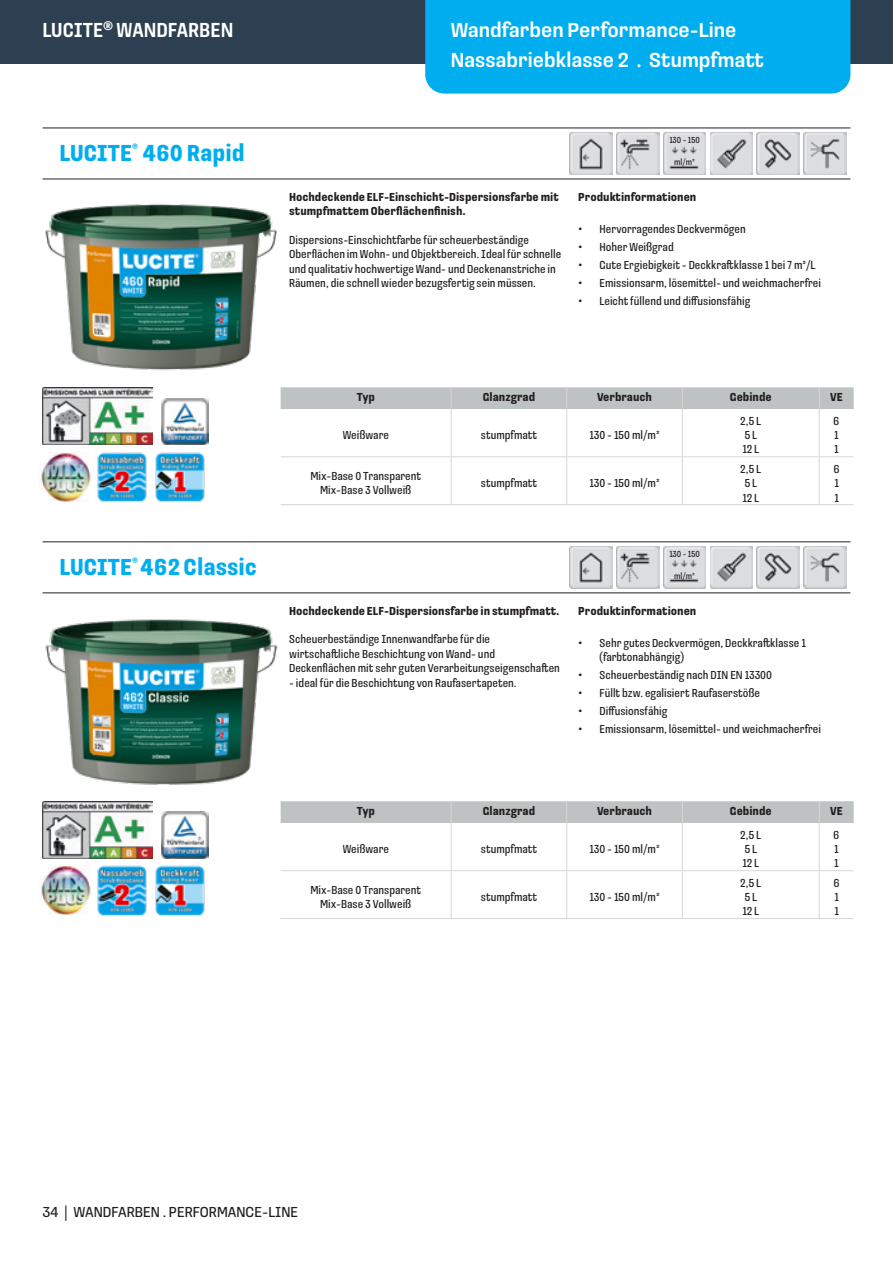
<style>
.page{position:relative;width:893px;height:1263px;background:#fff}
.page>*{position:absolute;margin:0;border:0;box-sizing:border-box;transform-origin:0 0}
.t1{font:700 24px "Loos Compressed";color:#00aeef}
.t2{font:500 21px/30px "Loos Condensed";color:#fff}
.t3{font:500 21px "Loos Compressed";color:#fff}
.t4{font:15px "Loos Condensed";color:#231f20}
.t5{font:12px/14.4px "Loos Compressed";color:#231f20}
.t6{font:700 12px/14.4px "Loos Compressed";color:#231f20}
.t7{font:9px "Loos Compressed";color:#231f20}
.s1{font-size:15px}
</style>
<div class="page">
<div style="left:0;top:0;width:893px;height:64px;background:#2d4052"></div>
<div style="left:425px;top:0;width:425px;height:94px;background:#00aeef"></div>
<hr style="left:43px;top:128px;width:807px;height:1px;background:#231f20">
<hr style="left:43px;top:179px;width:807px;height:1px;background:#231f20">
<img style="left:570px;top:132px;width:42px;height:43px">
<img style="left:617px;top:132px;width:42px;height:43px">
<img style="left:710px;top:132px;width:43px;height:43px">
<img style="left:757px;top:132px;width:42px;height:43px">
<img style="left:804px;top:132px;width:42px;height:43px">
<img style="left:45px;top:204px;width:233px;height:167px">
<img style="left:43px;top:387px;width:109px;height:58px">
<img style="left:97px;top:452px;width:50px;height:50px">
<img style="left:155px;top:452px;width:50px;height:50px">
<img style="left:162px;top:398px;width:47px;height:47px">
<img style="left:39px;top:453px;width:52px;height:48px">
<hr style="left:281px;top:408px;width:170px;height:1px;background:#bfc2c2">
<hr style="left:451px;top:408px;width:116px;height:1px;background:#bfc2c2">
<hr style="left:567px;top:408px;width:115px;height:1px;background:#bfc2c2">
<div style="left:281px;top:387px;width:573px;height:21px;background:#bfc2c2"></div>
<hr style="left:682px;top:408px;width:137px;height:1px;background:#bfc2c2">
<hr style="left:819px;top:408px;width:35px;height:1px;background:#bfc2c2">
<hr style="left:451px;top:409px;width:1px;height:47px;background:#d7d7d5">
<hr style="left:281px;top:456px;width:170px;height:1px;background:#d7d7d5">
<hr style="left:566px;top:409px;width:1px;height:47px;background:#d7d7d5">
<hr style="left:451px;top:456px;width:116px;height:1px;background:#d7d7d5">
<hr style="left:682px;top:409px;width:1px;height:47px;background:#d7d7d5">
<hr style="left:567px;top:456px;width:115px;height:1px;background:#d7d7d5">
<hr style="left:819px;top:409px;width:1px;height:47px;background:#d7d7d5">
<hr style="left:682px;top:456px;width:137px;height:1px;background:#d7d7d5">
<hr style="left:819px;top:456px;width:35px;height:1px;background:#d7d7d5">
<hr style="left:451px;top:457px;width:1px;height:47px;background:#d7d7d5">
<hr style="left:281px;top:504px;width:170px;height:1px;background:#d7d7d5">
<hr style="left:566px;top:457px;width:1px;height:47px;background:#d7d7d5">
<hr style="left:451px;top:504px;width:116px;height:1px;background:#d7d7d5">
<hr style="left:682px;top:457px;width:1px;height:47px;background:#d7d7d5">
<hr style="left:567px;top:504px;width:115px;height:1px;background:#d7d7d5">
<hr style="left:819px;top:457px;width:1px;height:47px;background:#d7d7d5">
<hr style="left:682px;top:504px;width:137px;height:1px;background:#d7d7d5">
<hr style="left:819px;top:504px;width:35px;height:1px;background:#d7d7d5">
<img style="left:663px;top:132px;width:43px;height:43px">
<hr style="left:43px;top:541px;width:807px;height:1px;background:#231f20">
<hr style="left:43px;top:592px;width:807px;height:1px;background:#231f20">
<img style="left:570px;top:546px;width:42px;height:43px">
<img style="left:617px;top:546px;width:42px;height:43px">
<img style="left:710px;top:546px;width:43px;height:43px">
<img style="left:757px;top:546px;width:42px;height:43px">
<img style="left:804px;top:546px;width:42px;height:43px">
<img style="left:45px;top:619px;width:233px;height:166px">
<hr style="left:281px;top:822px;width:170px;height:1px;background:#bfc2c2">
<hr style="left:451px;top:822px;width:116px;height:1px;background:#bfc2c2">
<hr style="left:567px;top:822px;width:115px;height:1px;background:#bfc2c2">
<div style="left:281px;top:801px;width:573px;height:21px;background:#bfc2c2"></div>
<hr style="left:682px;top:822px;width:137px;height:1px;background:#bfc2c2">
<hr style="left:819px;top:822px;width:35px;height:1px;background:#bfc2c2">
<hr style="left:451px;top:823px;width:1px;height:47px;background:#d7d7d5">
<hr style="left:281px;top:870px;width:170px;height:1px;background:#d7d7d5">
<hr style="left:566px;top:823px;width:1px;height:47px;background:#d7d7d5">
<hr style="left:451px;top:870px;width:116px;height:1px;background:#d7d7d5">
<hr style="left:682px;top:823px;width:1px;height:47px;background:#d7d7d5">
<hr style="left:567px;top:870px;width:115px;height:1px;background:#d7d7d5">
<hr style="left:819px;top:823px;width:1px;height:47px;background:#d7d7d5">
<hr style="left:682px;top:870px;width:137px;height:1px;background:#d7d7d5">
<hr style="left:819px;top:870px;width:35px;height:1px;background:#d7d7d5">
<hr style="left:451px;top:871px;width:1px;height:47px;background:#d7d7d5">
<hr style="left:281px;top:918px;width:170px;height:1px;background:#d7d7d5">
<hr style="left:566px;top:871px;width:1px;height:47px;background:#d7d7d5">
<hr style="left:451px;top:918px;width:116px;height:1px;background:#d7d7d5">
<hr style="left:682px;top:871px;width:1px;height:47px;background:#d7d7d5">
<hr style="left:567px;top:918px;width:115px;height:1px;background:#d7d7d5">
<hr style="left:819px;top:871px;width:1px;height:47px;background:#d7d7d5">
<hr style="left:682px;top:918px;width:137px;height:1px;background:#d7d7d5">
<hr style="left:819px;top:918px;width:35px;height:1px;background:#d7d7d5">
<img style="left:663px;top:546px;width:43px;height:43px">
<img style="left:43px;top:801px;width:109px;height:57px">
<img style="left:97px;top:865px;width:50px;height:51px">
<img style="left:155px;top:865px;width:50px;height:51px">
<img style="left:162px;top:812px;width:47px;height:47px">
<img style="left:39px;top:866px;width:52px;height:49px">
<h2 class="t3" style="left:43px;top:15px;width:192px">LUCITE<sup>®</sup> WANDFARBEN</h2>
<h2 class="t2" style="left:451px;top:14px;width:315px">Wandfarben Performance-Line<br>Nassabriebklasse 2 . Stumpfmatt</h2>
<h1 class="t1" style="left:60px;top:136px;width:187px">LUCITE<sup>®</sup> 460 Rapid</h1>
<p class="t6" style="left:289px;top:189px;width:271px">Hochdeckende ELF-Einschicht-Dispersionsfarbe mit stumpfmattem Oberflächenfinish.</p>
<p class="t5" style="left:289px;top:232px;width:274px">Dispersions-Einschichtfarbe für scheuerbeständige Oberflächen im Wohn- und Objektbereich. Ideal für schnelle und qualitativ hochwertige Wand- und Deckenanstriche in Räumen, die schnell wieder bezugsfertig sein müssen.</p>
<p class="t7" style="left:669px;top:134px;width:32px">130 - 150</p>
<p class="t7" style="left:674px;top:155px;width:22px">ml/m²</p>
<p class="t6" style="left:578px;top:189px;width:120px">Produktinformationen</p>
<p class="t5" style="left:578px;top:221px;width:169px"><span class="s1">•</span> Hervorragendes Deckvermögen</p>
<p class="t5" style="left:578px;top:239px;width:97px"><span class="s1">•</span> Hoher Weißgrad</p>
<p class="t5" style="left:578px;top:257px;width:239px"><span class="s1">•</span> Gute Ergiebigkeit - Deckkraftklasse 1 bei 7 m²/L</p>
<p class="t5" style="left:578px;top:275px;width:244px"><span class="s1">•</span> Emissionsarm, lösemittel- und weichmacherfrei</p>
<p class="t5" style="left:578px;top:293px;width:174px"><span class="s1">•</span> Leicht füllend und diffusionsfähig</p>
<h1 class="t1" style="left:60px;top:550px;width:199px">LUCITE<sup>®</sup> 462 Classic</h1>
<p class="t6" style="left:357px;top:389px;width:20px">Typ</p>
<p class="t6" style="left:483px;top:389px;width:54px">Glanzgrad</p>
<p class="t6" style="left:597px;top:389px;width:57px">Verbrauch</p>
<p class="t6" style="left:730px;top:389px;width:43px">Gebinde</p>
<p class="t6" style="left:830px;top:389px;width:14px">VE</p>
<p class="t5" style="left:343px;top:427px;width:48px">Weißware</p>
<p class="t5" style="left:481px;top:427px;width:58px">stumpfmatt</p>
<p class="t5" style="left:589px;top:427px;width:72px">130 - 150 ml/m²</p>
<p class="t5" style="left:740px;top:413px;width:23px">2,5 L<br>5 L<br>12 L</p>
<p class="t5" style="left:833px;top:413px;width:8px;text-align:justify">6<br>1<br>1</p>
<p class="t5" style="left:310px;top:468px;width:112px;text-align:center">Mix-Base 0 Transparent<br>Mix-Base 3 Vollweiß</p>
<p class="t5" style="left:481px;top:475px;width:58px">stumpfmatt</p>
<p class="t5" style="left:589px;top:475px;width:72px">130 - 150 ml/m²</p>
<p class="t7" style="left:669px;top:548px;width:32px">130 - 150</p>
<p class="t7" style="left:674px;top:569px;width:22px">ml/m²</p>
<p class="t5" style="left:740px;top:461px;width:23px">2,5 L<br>5 L<br>12 L</p>
<p class="t5" style="left:833px;top:461px;width:8px;text-align:justify">6<br>1<br>1</p>
<p class="t6" style="left:289px;top:603px;width:272px">Hochdeckende ELF-Dispersionsfarbe in stumpfmatt.</p>
<p class="t5" style="left:289px;top:632px;width:272px">Scheuerbeständige Innenwandfarbe für die wirtschaftliche Beschichtung von Wand- und<br>Deckenflächen mit sehr guten Verarbeitungseigenschaften</p>
<p class="t5" style="left:289px;top:675px;width:229px">- ideal für die Beschichtung von Raufasertapeten.</p>
<p class="t6" style="left:578px;top:603px;width:120px">Produktinformationen</p>
<p class="t5" style="left:600px;top:635px;width:208px;text-indent:-21px"><span class="s1">•</span> Sehr gutes Deckvermögen, Deckkraftklasse 1 (farbtonabhängig)</p>
<p class="t5" style="left:578px;top:668px;width:195px"><span class="s1">•</span> Scheuerbeständig nach DIN EN 13300</p>
<p class="t5" style="left:578px;top:686px;width:183px"><span class="s1">•</span> Füllt bzw. egalisiert Raufaserstöße</p>
<p class="t5" style="left:578px;top:704px;width:91px"><span class="s1">•</span> Diffusionsfähig</p>
<p class="t5" style="left:578px;top:722px;width:244px"><span class="s1">•</span> Emissionsarm, lösemittel- und weichmacherfrei</p>
<p class="t6" style="left:357px;top:802px;width:20px">Typ</p>
<p class="t6" style="left:483px;top:802px;width:54px">Glanzgrad</p>
<p class="t6" style="left:597px;top:802px;width:57px">Verbrauch</p>
<p class="t6" style="left:730px;top:802px;width:43px">Gebinde</p>
<p class="t6" style="left:830px;top:802px;width:14px">VE</p>
<p class="t5" style="left:343px;top:841px;width:48px">Weißware</p>
<p class="t5" style="left:481px;top:841px;width:58px">stumpfmatt</p>
<p class="t5" style="left:589px;top:841px;width:72px">130 - 150 ml/m²</p>
<p class="t5" style="left:740px;top:827px;width:23px">2,5 L<br>5 L<br>12 L</p>
<p class="t5" style="left:833px;top:827px;width:8px;text-align:justify">6<br>1<br>1</p>
<p class="t5" style="left:310px;top:882px;width:112px;text-align:center">Mix-Base 0 Transparent<br>Mix-Base 3 Vollweiß</p>
<p class="t5" style="left:481px;top:889px;width:58px">stumpfmatt</p>
<p class="t5" style="left:589px;top:889px;width:72px">130 - 150 ml/m²</p>
<p class="t5" style="left:740px;top:875px;width:23px">2,5 L<br>5 L<br>12 L</p>
<p class="t5" style="left:833px;top:875px;width:8px;text-align:justify">6<br>1<br>1</p>
<p class="t4" style="left:43px;top:1201px;width:257px">34 | WANDFARBEN . PERFORMANCE-LINE</p>
</div>
